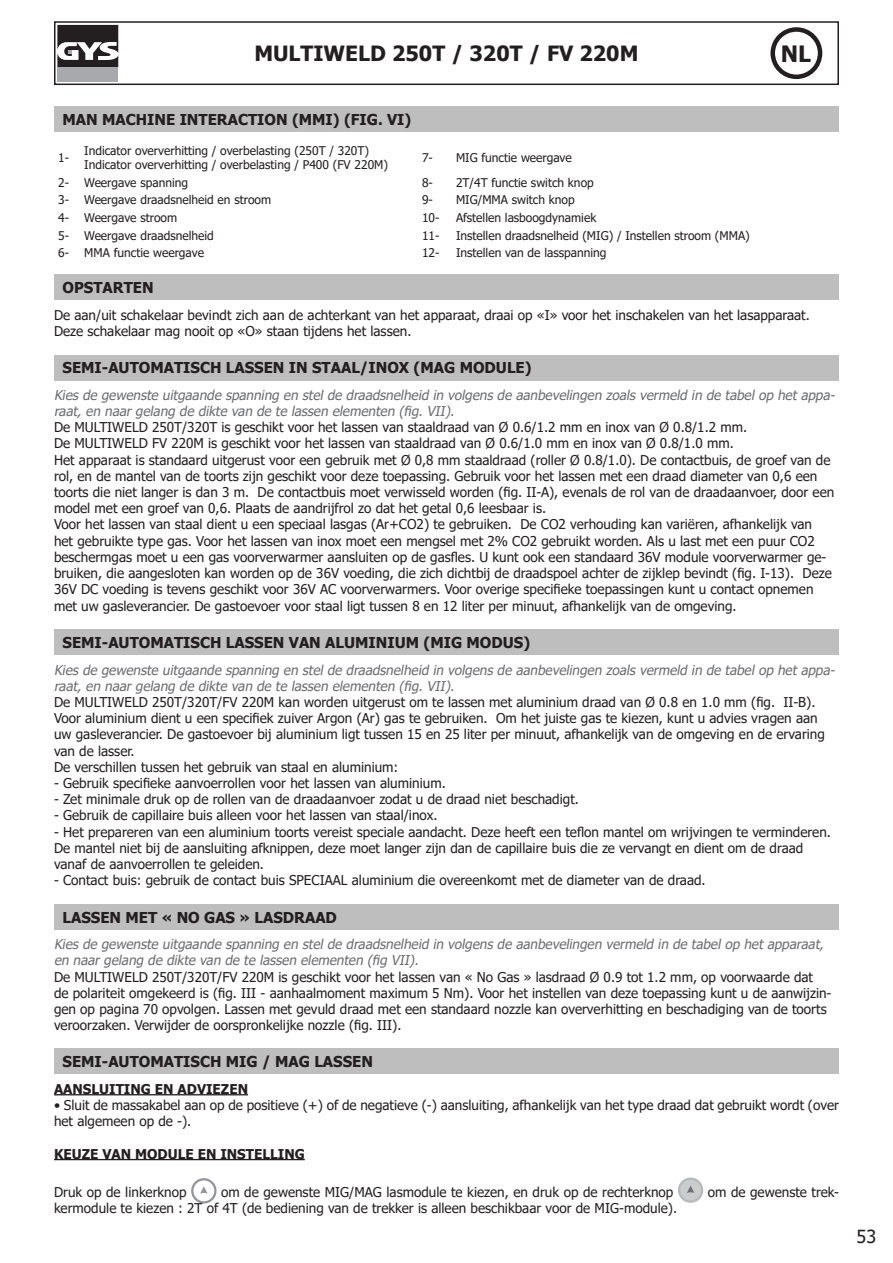
<style>
.page{position:relative;width:893px;height:1263px;background:#fff}
.page>*{position:absolute;margin:0;border:0;box-sizing:border-box;transform-origin:0 0}
.t1{font:700 22.5px "Tahoma";color:#231f20}
.t2{font:700 21px "Tahoma";color:#231f20}
.t3{font:18px "Tahoma";color:#231f20}
.t4{font:700 15px "Tahoma";color:#231f20}
.t5{font:13.5px/16.2px "Tahoma";color:#231f20}
.t6{font:italic 13.5px/16.2px "Tahoma";color:#6c6d70}
.t7{font:700 13.5px "Tahoma";color:#231f20}
.t8{font:12px "Tahoma";color:#231f20}
</style>
<div class="page">
<div style="left:57px;top:67px;width:61px;height:14px;background:#a8a9ad"></div>
<svg style="left:57px;top:25px;width:61px;height:42px"></svg>
<div style="left:54px;top:21px;width:785px;height:64px;border:2px solid #231f20"></div>
<div style="left:770px;top:27px;width:52px;height:52px;border:4px solid #231f20;border-radius:50%"></div>
<hr style="left:54px;top:1094px;width:194px;height:1px;background:#231f20">
<hr style="left:54px;top:1159px;width:251px;height:1px;background:#231f20">
<div style="left:54px;top:106px;width:784px;height:26px;background:#bebebe"></div>
<div style="left:54px;top:275px;width:784px;height:25px;background:#bebebe"></div>
<div style="left:54px;top:355px;width:784px;height:25px;background:#bebebe"></div>
<div style="left:54px;top:629px;width:784px;height:26px;background:#bebebe"></div>
<div style="left:54px;top:904px;width:784px;height:25px;background:#bebebe"></div>
<div style="left:54px;top:1049px;width:784px;height:25px;background:#bebebe"></div>
<svg style="left:191px;top:1178px;width:26px;height:25px"></svg>
<svg style="left:678px;top:1177px;width:25px;height:26px"></svg>
<p class="t2" style="left:254px;top:39px;width:386px">MULTIWELD 250T / 320T / FV 220M</p>
<p class="t1" style="left:781px;top:38px;width:32px">NL</p>
<p class="t4" style="left:63px;top:109px;width:350px">MAN MACHINE INTERACTION (MMI) (FIG. VI)</p>
<p class="t8" style="left:58px;top:149px;width:12px">1-</p>
<p class="t8" style="left:84px;top:142px;width:286px">Indicator oververhitting / overbelasting (250T / 320T)</p>
<p class="t8" style="left:84px;top:157px;width:305px">Indicator oververhitting / overbelasting / P400 (FV 220M)</p>
<p class="t8" style="left:422px;top:149px;width:12px">7-</p>
<p class="t8" style="left:456px;top:149px;width:117px">MIG functie weergave</p>
<p class="t8" style="left:58px;top:174px;width:12px">2-</p>
<p class="t8" style="left:84px;top:174px;width:105px">Weergave spanning</p>
<p class="t8" style="left:422px;top:174px;width:12px">8-</p>
<p class="t8" style="left:456px;top:174px;width:139px">2T/4T functie switch knop</p>
<p class="t8" style="left:58px;top:192px;width:12px">3-</p>
<p class="t8" style="left:84px;top:192px;width:188px">Weergave draadsnelheid en stroom</p>
<p class="t8" style="left:422px;top:192px;width:12px">9-</p>
<p class="t8" style="left:456px;top:192px;width:120px">MIG/MMA switch knop</p>
<p class="t8" style="left:58px;top:210px;width:12px">4-</p>
<p class="t8" style="left:84px;top:210px;width:94px">Weergave stroom</p>
<p class="t8" style="left:422px;top:210px;width:19px">10-</p>
<p class="t8" style="left:456px;top:210px;width:142px">Afstellen lasboogdynamiek</p>
<p class="t8" style="left:58px;top:227px;width:12px">5-</p>
<p class="t8" style="left:84px;top:227px;width:131px">Weergave draadsnelheid</p>
<p class="t8" style="left:422px;top:227px;width:19px">11-</p>
<p class="t8" style="left:456px;top:227px;width:295px">Instellen draadsnelheid (MIG) / Instellen stroom (MMA)</p>
<p class="t8" style="left:58px;top:245px;width:12px">6-</p>
<p class="t8" style="left:84px;top:245px;width:121px">MMA functie weergave</p>
<p class="t8" style="left:422px;top:245px;width:19px">12-</p>
<p class="t8" style="left:456px;top:245px;width:152px">Instellen van de lasspanning</p>
<p class="t4" style="left:63px;top:277px;width:93px">OPSTARTEN</p>
<p class="t5" style="left:54px;top:307px;width:757px">De aan/uit schakelaar bevindt zich aan de achterkant van het apparaat, draai op «I» voor het inschakelen van het lasapparaat.<br>Deze schakelaar mag nooit op «O» staan tijdens het lassen.</p>
<p class="t4" style="left:63px;top:357px;width:471px">SEMI-AUTOMATISCH LASSEN IN STAAL/INOX (MAG MODULE)</p>
<p class="t6" style="left:54px;top:388px;width:786px">Kiesde gewenste uitgaande spanning en stelde draadsnelheid in volgensde aanbevelingen zoalsvermeld in de tabelop hetappa&shy;raat,en naargelang de dikte van de te lassen elementen (fig.VII).</p>
<p class="t5" style="left:54px;top:420px;width:695px">De MULTIWELD 250T/320T is geschikt voor het lassen van staaldraad van Ø 0.6/1.2 mm en inox van Ø 0.8/1.2 mm.</p>
<p class="t5" style="left:54px;top:436px;width:681px">De MULTIWELD FV 220M is geschikt voor het lassen van staaldraad van Ø 0.6/1.0 mm en inox van Ø 0.8/1.0 mm.</p>
<p class="t5" style="left:54px;top:452px;width:782px">Het apparaat is standaard uitgerust voor een gebruik met Ø 0,8 mm staaldraad (roller Ø 0.8/1.0). De contactbuis, de groef van de rol, en de mantel van de toorts zijn geschikt voor deze toepassing. Gebruik voor het lassen met een draad diameter van 0,6 een toorts die niet langer is dan 3 m. De contactbuis moet verwisseld worden (fig. II-A), evenals de rol van de draadaanvoer, door een model met een groef van 0,6. Plaats de aandrijfrol zo dat het getal 0,6 leesbaar is.</p>
<p class="t5" style="left:54px;top:517px;width:779px">Voor het lassen van staal dient u een speciaal lasgas (Ar+CO2) te gebruiken. De CO2 verhouding kan variëren, afhankelijk van het gebruikte type gas. Voor het lassen van inox moet een mengsel met 2% CO2 gebruikt worden. Als u last met een puur CO2 beschermgas moet u een gas voorverwarmer aansluiten op de gasfles. U kunt ook een standaard 36V module voorverwarmer ge&shy;bruiken, die aangesloten kan worden op de 36V voeding, die zich dichtbij de draadspoel achter de zijklep bevindt (fig. I-13). Deze 36V DC voeding is tevens geschikt voor 36V AC voorverwarmers. Voor overige specifieke toepassingen kunt u contact opnemen met uw gasleverancier. De gastoevoer voor staal ligt tussen 8 en 12 liter per minuut, afhankelijk van de omgeving.</p>
<p class="t4" style="left:63px;top:632px;width:469px">SEMI-AUTOMATISCH LASSEN VAN ALUMINIUM (MIG MODUS)</p>
<p class="t6" style="left:54px;top:662px;width:786px">Kiesde gewenste uitgaande spanning en stelde draadsnelheid in volgensde aanbevelingen zoalsvermeld in de tabelop hetappa&shy;raat,en naargelang de dikte van de te lassen elementen (fig.VII).</p>
<p class="t5" style="left:54px;top:695px;width:763px">De MULTIWELD 250T/320T/FV 220M kan worden uitgerust om te lassen met aluminium draad van Ø 0.8 en 1.0 mm (fig. II-B).</p>
<p class="t5" style="left:54px;top:711px;width:772px">Voor aluminium dient u een specifiek zuiver Argon (Ar) gas te gebruiken. Om het juiste gas te kiezen, kunt u advies vragen aan uw gasleverancier. De gastoevoer bij aluminium ligt tussen 15 en 25 liter per minuut, afhankelijk van de omgeving en de ervaring van de lasser.</p>
<p class="t5" style="left:54px;top:759px;width:346px">De verschillen tussen het gebruik van staal en aluminium:</p>
<p class="t5" style="left:54px;top:776px;width:393px">- Gebruik specifieke aanvoerrollen voor het lassen van aluminium.</p>
<p class="t5" style="left:54px;top:792px;width:526px">- Zet minimale druk op de rollen van de draadaanvoer zodat u de draad niet beschadigt.</p>
<p class="t5" style="left:54px;top:808px;width:385px">- Gebruik de capillaire buis alleen voor het lassen van staal/inox.</p>
<p class="t5" style="left:54px;top:824px;width:778px">- Het prepareren van een aluminium toorts vereist speciale aandacht. Deze heeft een teflon mantel om wrijvingen te verminderen.<br>De mantel niet bij de aansluiting afknippen, deze moet langer zijn dan de capillaire buis die ze vervangt en dient om de draad vanaf de aanvoerrollen te geleiden.</p>
<p class="t5" style="left:54px;top:873px;width:653px">- Contact buis: gebruik de contact buis SPECIAAL aluminium die overeenkomt met de diameter van de draad.</p>
<p class="t4" style="left:63px;top:906px;width:276px">LASSEN MET « NO GAS » LASDRAAD</p>
<p class="t6" style="left:54px;top:937px;width:774px">Kiesde gewenste uitgaande spanning en stelde draadsnelheid in volgensde aanbevelingen vermeld in de tabelop hetapparaat, en naargelang de dikte van de te lassen elementen (fig VII).</p>
<p class="t5" style="left:54px;top:969px;width:779px">De MULTIWELD 250T/320T/FV 220M is geschikt voor het lassen van « No Gas » lasdraad Ø 0.9 tot 1.2 mm, op voorwaarde dat<br>de polariteit omgekeerd is (fig. III - aanhaalmoment maximum 5 Nm). Voor het instellen van deze toepassing kunt u de aanwijzin&shy;gen op pagina 70 opvolgen. Lassen met gevuld draad met een standaard nozzle kan oververhitting en beschadiging van de toorts veroorzaken. Verwijder de oorspronkelijke nozzle (fig. III).</p>
<p class="t4" style="left:63px;top:1051px;width:312px">SEMI-AUTOMATISCH MIG / MAG LASSEN</p>
<p class="t7" style="left:54px;top:1079px;width:196px">AANSLUITING EN ADVIEZEN</p>
<p class="t5" style="left:54px;top:1098px;width:786px">• Sluit de massakabel aan op de positieve (+) of de negatieve (-) aansluiting, afhankelijk van het type draad dat gebruikt wordt (over het algemeen op de -).</p>
<p class="t7" style="left:54px;top:1144px;width:252px">KEUZE VAN MODULE EN INSTELLING</p>
<p class="t5" style="left:54px;top:1185px;width:134px">Druk op de linkerknop</p>
<p class="t5" style="left:221px;top:1185px;width:454px">om de gewenste MIG/MAG lasmodule te kiezen, en druk op de rechterknop</p>
<p class="t5" style="left:708px;top:1185px;width:133px">om de gewenste trek-</p>
<p class="t5" style="left:54px;top:1201px;width:625px">kermodule te kiezen : 2T of 4T (de bediening van de trekker is alleen beschikbaar voor de MIG-module).</p>
<p class="t3" style="left:856px;top:1224px;width:21px">53</p>
</div>
